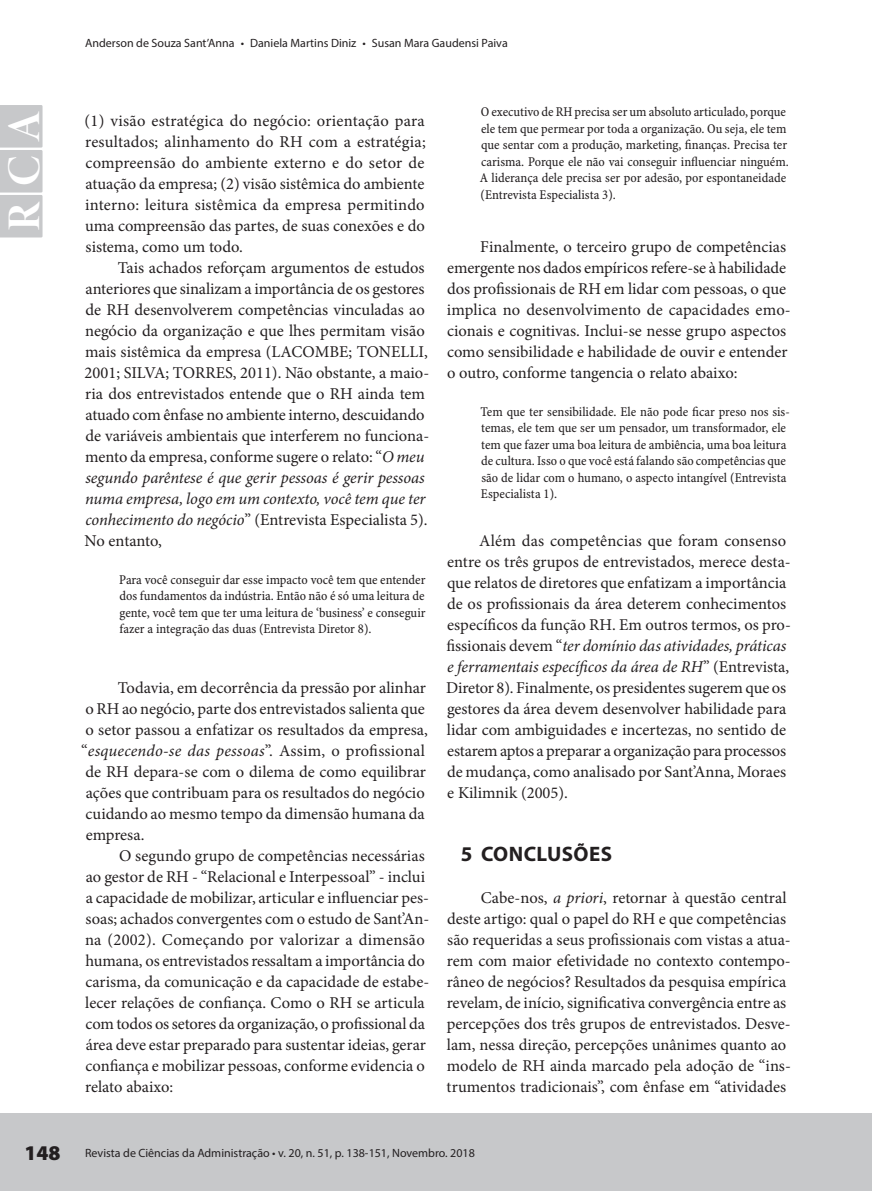
<style>
.page{position:relative;width:872px;height:1191px;background:#fff}
.page>*{position:absolute;margin:0;border:0;box-sizing:border-box;transform-origin:0 0}
.t1{font:46.8px "Minion Pro Bold Disp";color:#fff}
.t2{font:700 21px "Myriad Pro";letter-spacing:.02em;color:#231f20}
.t3{font:16.5px/21px "Minion Pro";color:#231f20}
.t4{font:13.5px/16.5px "Minion Pro Cn Capt";color:#231f20}
.t5{font:12px "Myriad Pro";color:#231f20}
.s1{font-style:italic}
.s2{font-weight:900;font-size:21px}
</style>
<div class="page">
<div style="left:0;top:1113px;width:872px;height:78px;background:#c7c8ca"></div>
<div style="left:0;top:105px;width:43px;height:132px;background:#c7c8ca"></div>
<p class="t5" style="left:85px;top:35px;width:424px">Anderson de Souza Sant’Anna • Daniela Martins Diniz • Susan Mara Gaudensi Paiva</p>
<h1 class="t1" style="left:-4px;top:231px;width:121px;rotate:-90deg">RCA</h1>
<p class="t3" style="left:85px;top:110px;width:343px;text-align:justify">(1) visão estratégica do negócio: orientação para resultados; alinhamento do RH com a estratégia; compreensão do ambiente externo e do setor de atuação da empresa; (2) visão sistêmica do ambiente interno: leitura sistêmica da empresa permitindo uma compreensão das partes, de suas conexões e do sistema, como um todo.</p>
<p class="t3" style="left:85px;top:257px;width:346px;text-indent:33px">Tais achados reforçam argumentos de estudos anteriores que sinalizam a importância de os gestores de RH desenvolverem competências vinculadas ao negócio da organização e que lhes permitam visão mais sistêmica da empresa (LACOMBE; TONELLI, 2001; SILVA; TORRES, 2011). Não obstante, a maio&shy;ria dos entrevistados entende que o RH ainda tem atuado com ênfase no ambiente interno, descuidando de variáveis ambientais que interferem no funciona&shy;mento da empresa, conforme sugere o relato: “<span class="s1">O meu segundo parêntese é que gerir pessoas é gerir pessoas numa empresa, logo em um contexto, você tem que ter conhecimento do negócio</span>” (Entrevista Especialista 5).<br>No entanto,</p>
<p class="t4" style="left:119px;top:572px;width:308px;text-align:justify">Para você conseguir dar esse impacto você tem que entender dos fundamentos da indústria. Então não é só uma leitura de gente, você tem que ter uma leitura de ‘business’ e conseguir fazer a integração das duas (Entrevista Diretor 8).</p>
<p class="t3" style="left:81px;top:677px;width:348px;text-indent:37px">Todavia, em decorrência da pressão por alinhar o RH ao negócio, parte dos entrevistados salienta que o setor passou a enfatizar os resultados da empresa, “<span class="s1">esquecendo-se das pessoas</span>”. Assim, o profissional de RH depara-se com o dilema de como equilibrar ações que contribuam para os resultados do negócio cuidando ao mesmo tempo da dimensão humana da empresa.</p>
<p class="t3" style="left:85px;top:845px;width:346px;text-indent:34px">O segundo grupo de competências necessárias ao gestor de RH - “Relacional e Interpessoal” - inclui a capacidade de mobilizar, articular e influenciar pes&shy;soas; achados convergentes com o estudo de Sant’An&shy;na (2002). Começando por valorizar a dimensão humana, os entrevistados ressaltam a importância do carisma, da comunicação e da capacidade de estabe&shy;lecer relações de confiança. Como o RH se articula com todos os setores da organização, o profissional da área deve estar preparado para sustentar ideias, gerar confiança e mobilizar pessoas, conforme evidencia o relato abaixo:</p>
<p class="t4" style="left:480px;top:104px;width:310px">O executivo de RH precisa ser um absoluto articulado, porque ele tem que permear por toda a organização. Ou seja, ele tem que sentar com a produção, marketing, finanças. Precisa ter carisma. Porque ele não vai conseguir influenciar ninguém.<br>A liderança dele precisa ser por adesão, por espontaneidade (Entrevista Especialista 3).</p>
<p class="t3" style="left:447px;top:236px;width:345px;text-indent:33px">Finalmente, o terceiro grupo de competências emergente nos dados empíricos refere-se à habilidade dos profissionais de RH em lidar com pessoas, o que implica no desenvolvimento de capacidades emo&shy;cionais e cognitivas. Inclui-se nesse grupo aspectos como sensibilidade e habilidade de ouvir e entender o outro, conforme tangencia o relato abaixo:</p>
<p class="t4" style="left:480px;top:404px;width:311px">Tem que ter sensibilidade. Ele não pode ficar preso nos sis&shy;temas, ele tem que ser um pensador, um transformador, ele tem que fazer uma boa leitura de ambiência, uma boa leitura de cultura. Isso o que você está falando são competências que são de lidar com o humano, o aspecto intangível (Entrevista Especialista 1).</p>
<p class="t3" style="left:446px;top:530px;width:346px;text-indent:33px">Além das competências que foram consenso entre os três grupos de entrevistados, merece desta&shy;que relatos de diretores que enfatizam a importância de os profissionais da área deterem conhecimentos específicos da função RH. Em outros termos, os pro&shy;fissionais devem “<span class="s1">ter domínio das atividades, práticas e ferramentais específicos da área de RH</span>” (Entrevista, Diretor 8). Finalmente, os presidentes sugerem que os gestores da área devem desenvolver habilidade para lidar com ambiguidades e incertezas, no sentido de estarem aptos a preparar a organização para processos de mudança, como analisado por Sant’Anna, Moraes e Kilimnik (2005).</p>
<p class="t2" style="left:461px;top:840px;width:153px">5 CONCLUSÕES</p>
<p class="t3" style="left:446px;top:887px;width:346px;text-indent:34px">Cabe-nos, <span class="s1">a priori</span>, retornar à questão central deste artigo: qual o papel do RH e que competências são requeridas a seus profissionais com vistas a atua&shy;rem com maior efetividade no contexto contempo&shy;râneo de negócios? Resultados da pesquisa empírica revelam, de início, significativa convergência entre as percepções dos três grupos de entrevistados. Desve&shy;lam, nessa direção, percepções unânimes quanto ao modelo de RH ainda marcado pela adoção de “ins&shy;trumentos tradicionais”, com ênfase em “atividades</p>
<p class="t5" style="left:24px;top:1145px;width:452px"><span class="s2">148</span> Revista de Ciências da Administração • v. 20, n. 51, p. 138-151, Novembro. 2018</p>
</div>
